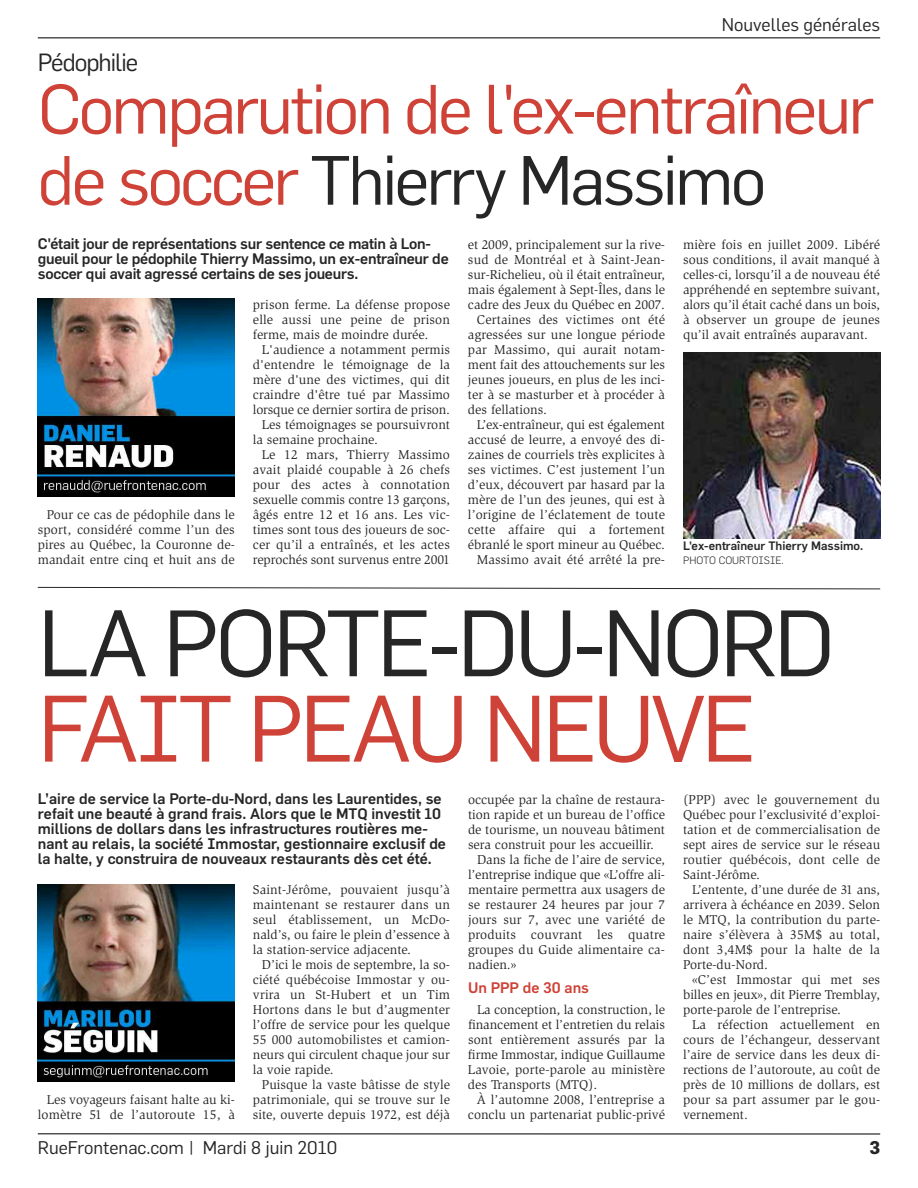
<style>
.page{position:relative;width:918px;height:1188px;background:#fff}
.page>*{position:absolute;margin:0;border:0;box-sizing:border-box;transform-origin:0 0}
.t1{font:92.25px "Flama";letter-spacing:-.04em;color:#272627}
.t2{font:92.25px "Flama";letter-spacing:-.04em;color:#cf4237}
.t3{font:68.25px/71.1px "Flama";letter-spacing:-.04em;color:#cf4237}
.t4{font:24.45px "Flama";letter-spacing:-.04em;color:#272627}
.t5{font:18px "Flama";color:#272627}
.t6{font:700 18px "Flama";color:#272627}
.t7{font:500 15px/15px "Flama";color:#272627}
.t8{font:500 15px "Flama";color:#cf4237}
.t9{font:13.2px/15px "Slimbach Std";color:#272627;text-align:justify}
.t10{font:500 12px "Flama";color:#272627}
.t11{font:300 10.5px "Flama";color:#272627}
.s1{color:#272627}
</style>
<div class="page">
<hr style="left:38px;top:37px;width:842px;height:2px;background:#525152">
<hr style="left:38px;top:1133px;width:842px;height:2px;background:#525152">
<img style="left:38px;top:299px;width:197px;height:197px">
<img style="left:683px;top:353px;width:197px;height:186px">
<svg style="left:38px;top:587px;width:842px;height:2px"></svg>
<img style="left:38px;top:884px;width:197px;height:197px">
<h3 class="t5" style="left:722px;top:16px;width:160px">Nouvelles générales</h3>
<h3 class="t4" style="left:38px;top:51px;width:102px">Pédophilie</h3>
<h2 class="t3" style="left:38px;top:76px;width:838px">Comparution de l'ex-entraîneur de soccer <span class="s1">Thierry Massimo</span></h2>
<p class="t7" style="left:38px;top:237px;width:412px">C'était jour de représentations sur sentence ce matin à Lon&shy;gueuil pour le pédophile Thierry Massimo, un ex-entraîneur de soccer qui avait agressé certains de ses joueurs.</p>
<p class="t9" style="left:38px;top:508px;width:199px;text-indent:9px">Pour ce cas de pédophile dans le sport, considéré comme l’un des pires au Québec, la Couronne de&shy;mandait entre cinq et huit ans de</p>
<p class="t9" style="left:253px;top:298px;width:199px">prison ferme. La défense propose elle aussi une peine de prison ferme, mais de moindre durée.</p>
<p class="t9" style="left:262px;top:343px;width:190px">L'audience a notamment permis</p>
<p class="t9" style="left:253px;top:358px;width:199px">d'entendre le témoignage de la</p>
<p class="t9" style="left:253px;top:373px;width:199px">mère d'une des victimes, qui dit</p>
<p class="t9" style="left:253px;top:388px;width:199px">craindre d'être tué par Massimo</p>
<p class="t9" style="left:253px;top:403px;width:199px">lorsque ce dernier sortira de prison.</p>
<p class="t9" style="left:262px;top:418px;width:190px">Les témoignages se poursuivront</p>
<p class="t9" style="left:253px;top:433px;width:127px">la semaine prochaine.</p>
<p class="t9" style="left:262px;top:448px;width:190px">Le 12 mars, Thierry Massimo</p>
<p class="t9" style="left:253px;top:463px;width:199px">avait plaidé coupable à 26 chefs</p>
<p class="t9" style="left:253px;top:478px;width:199px">pour des actes à connotation</p>
<p class="t9" style="left:253px;top:493px;width:199px">sexuelle commis contre 13 garçons,</p>
<p class="t9" style="left:253px;top:508px;width:199px">âgés entre 12 et 16 ans. Les vic-</p>
<p class="t9" style="left:253px;top:523px;width:199px">times sont tous des joueurs de soc-</p>
<p class="t9" style="left:253px;top:538px;width:199px">cer qu’il a entraînés, et les actes</p>
<p class="t9" style="left:253px;top:553px;width:199px">reprochés sont survenus entre 2001</p>
<p class="t9" style="left:468px;top:238px;width:199px">et 2009, principalement sur la rive-</p>
<p class="t9" style="left:468px;top:253px;width:199px">sud de Montréal et à Saint-Jean-</p>
<p class="t9" style="left:468px;top:268px;width:199px">sur-Richelieu, où il était entraîneur,</p>
<p class="t9" style="left:468px;top:283px;width:199px">mais également à Sept-Îles, dans le</p>
<p class="t9" style="left:468px;top:298px;width:199px">cadre des Jeux du Québec en 2007.</p>
<p class="t9" style="left:477px;top:313px;width:190px">Certaines des victimes ont été</p>
<p class="t9" style="left:468px;top:328px;width:199px">agressées sur une longue période</p>
<p class="t9" style="left:468px;top:343px;width:199px">par Massimo, qui aurait notam-</p>
<p class="t9" style="left:468px;top:358px;width:199px">ment fait des attouchements sur les</p>
<p class="t9" style="left:468px;top:373px;width:199px">jeunes joueurs, en plus de les inci-</p>
<p class="t9" style="left:468px;top:388px;width:199px">ter à se masturber et à procéder à</p>
<p class="t9" style="left:468px;top:403px;width:80px">des fellations.</p>
<p class="t9" style="left:477px;top:418px;width:190px">L’ex-entraîneur, qui est également</p>
<p class="t9" style="left:468px;top:433px;width:199px">accusé de leurre, a envoyé des di-</p>
<p class="t9" style="left:468px;top:448px;width:199px">zaines de courriels très explicites à</p>
<p class="t9" style="left:468px;top:463px;width:199px">ses victimes. C’est justement l’un</p>
<p class="t9" style="left:468px;top:478px;width:199px">d’eux, découvert par hasard par la</p>
<p class="t9" style="left:468px;top:493px;width:199px">mère de l’un des jeunes, qui est à</p>
<p class="t9" style="left:468px;top:508px;width:199px">l’origine de l’éclatement de toute</p>
<p class="t9" style="left:468px;top:523px;width:199px">cette affaire qui a fortement</p>
<p class="t9" style="left:468px;top:538px;width:199px">ébranlé le sport mineur au Québec.</p>
<p class="t9" style="left:477px;top:553px;width:190px">Massimo avait été arrêté la pre-</p>
<p class="t9" style="left:683px;top:238px;width:199px">mière fois en juillet 2009. Libéré sous conditions, il avait manqué à celles-ci, lorsqu’il a de nouveau été appréhendé en septembre suivant, alors qu’il était caché dans un bois, à observer un groupe de jeunes qu’il avait entraînés auparavant.</p>
<p class="t10" style="left:683px;top:540px;width:182px">L'ex-entraîneur Thierry Massimo.</p>
<p class="t11" style="left:683px;top:555px;width:102px">PHOTO COURTOISIE.</p>
<h1 class="t1" style="left:38px;top:600px;width:799px">LA PORTE-DU-NORD</h1>
<h1 class="t2" style="left:38px;top:685px;width:720px">FAIT PEAU NEUVE</h1>
<p class="t7" style="left:38px;top:792px;width:410px">L’aire de service la Porte-du-Nord, dans les Laurentides, se refait une beauté à grand frais. Alors que le MTQ investit 10 millions de dollars dans les infrastructures routières me&shy;nant au relais, la société Immostar, gestionnaire exclusif de la halte, y construira de nouveaux restaurants dès cet été.</p>
<p class="t9" style="left:468px;top:793px;width:199px">occupée par la chaîne de restaura-</p>
<p class="t9" style="left:468px;top:808px;width:199px">tion rapide et un bureau de l’office</p>
<p class="t9" style="left:468px;top:823px;width:199px">de tourisme, un nouveau bâtiment</p>
<p class="t9" style="left:468px;top:838px;width:188px">sera construit pour les accueillir.</p>
<p class="t9" style="left:477px;top:853px;width:190px">Dans la fiche de l’aire de service,</p>
<p class="t9" style="left:468px;top:868px;width:199px">l’entreprise indique que «L’offre ali-</p>
<p class="t9" style="left:468px;top:883px;width:199px">mentaire permettra aux usagers de</p>
<p class="t9" style="left:468px;top:898px;width:199px">se restaurer 24 heures par jour 7</p>
<p class="t9" style="left:468px;top:913px;width:199px">jours sur 7, avec une variété de</p>
<p class="t9" style="left:468px;top:928px;width:199px">produits couvrant les quatre</p>
<p class="t9" style="left:468px;top:943px;width:199px">groupes du Guide alimentaire ca-</p>
<p class="t9" style="left:468px;top:958px;width:50px">nadien.»</p>
<p class="t8" style="left:468px;top:981px;width:123px">Un PPP de 30 ans</p>
<p class="t9" style="left:468px;top:1003px;width:199px;text-indent:9px">La conception, la construction, le financement et l’entretien du relais sont entièrement assurés par la firme Immostar, indique Guillaume Lavoie, porte-parole au ministère des Transports (MTQ).</p>
<p class="t9" style="left:468px;top:1093px;width:199px;text-align:right">À l’automne 2008, l’entreprise a conclu un partenariat public-privé</p>
<p class="t9" style="left:683px;top:793px;width:199px">(PPP) avec le gouvernement du Québec pour l’exclusivité d’exploi&shy;tation et de commercialisation de sept aires de service sur le réseau routier québécois, dont celle de Saint-Jérôme.</p>
<p class="t9" style="left:683px;top:883px;width:199px;text-indent:9px">L’entente, d’une durée de 31 ans, arrivera à échéance en 2039. Selon le MTQ, la contribution du parte&shy;naire s’élèvera à 35M$ au total, dont 3,4M$ pour la halte de la Porte-du-Nord.</p>
<p class="t9" style="left:683px;top:973px;width:199px;text-indent:9px">«C’est Immostar qui met ses billes en jeux», dit Pierre Tremblay, porte-parole de l’entreprise.</p>
<p class="t9" style="left:683px;top:1018px;width:199px;text-indent:9px">La réfection actuellement en cours de l’échangeur, desservant l’aire de service dans les deux di&shy;rections de l’autoroute, au coût de près de 10 millions de dollars, est pour sa part assumer par le gou&shy;vernement.</p>
<p class="t9" style="left:253px;top:883px;width:199px">Saint-Jérôme, pouvaient jusqu’à maintenant se restaurer dans un seul établissement, un McDo&shy;nald’s, ou faire le plein d’essence à la station-service adjacente.</p>
<p class="t9" style="left:253px;top:958px;width:199px;text-indent:9px">D’ici le mois de septembre, la so&shy;ciété québécoise Immostar y ou&shy;vrira un St-Hubert et un Tim Hortons dans le but d’augmenter l’offre de service pour les quelque 55 000 automobilistes et camion&shy;neurs qui circulent chaque jour sur la voie rapide.</p>
<p class="t9" style="left:253px;top:1078px;width:199px;text-indent:9px">Puisque la vaste bâtisse de style patrimoniale, qui se trouve sur le site, ouverte depuis 1972, est déjà</p>
<p class="t9" style="left:38px;top:1093px;width:199px;text-align:right">Les voyageurs faisant halte au ki&shy;lomètre 51 de l’autoroute 15, à</p>
<h3 class="t5" style="left:38px;top:1139px;width:301px">RueFrontenac.com | Mardi 8 juin 2010</h3>
<h3 class="t6" style="left:869px;top:1140px;width:12px">3</h3>
</div>
